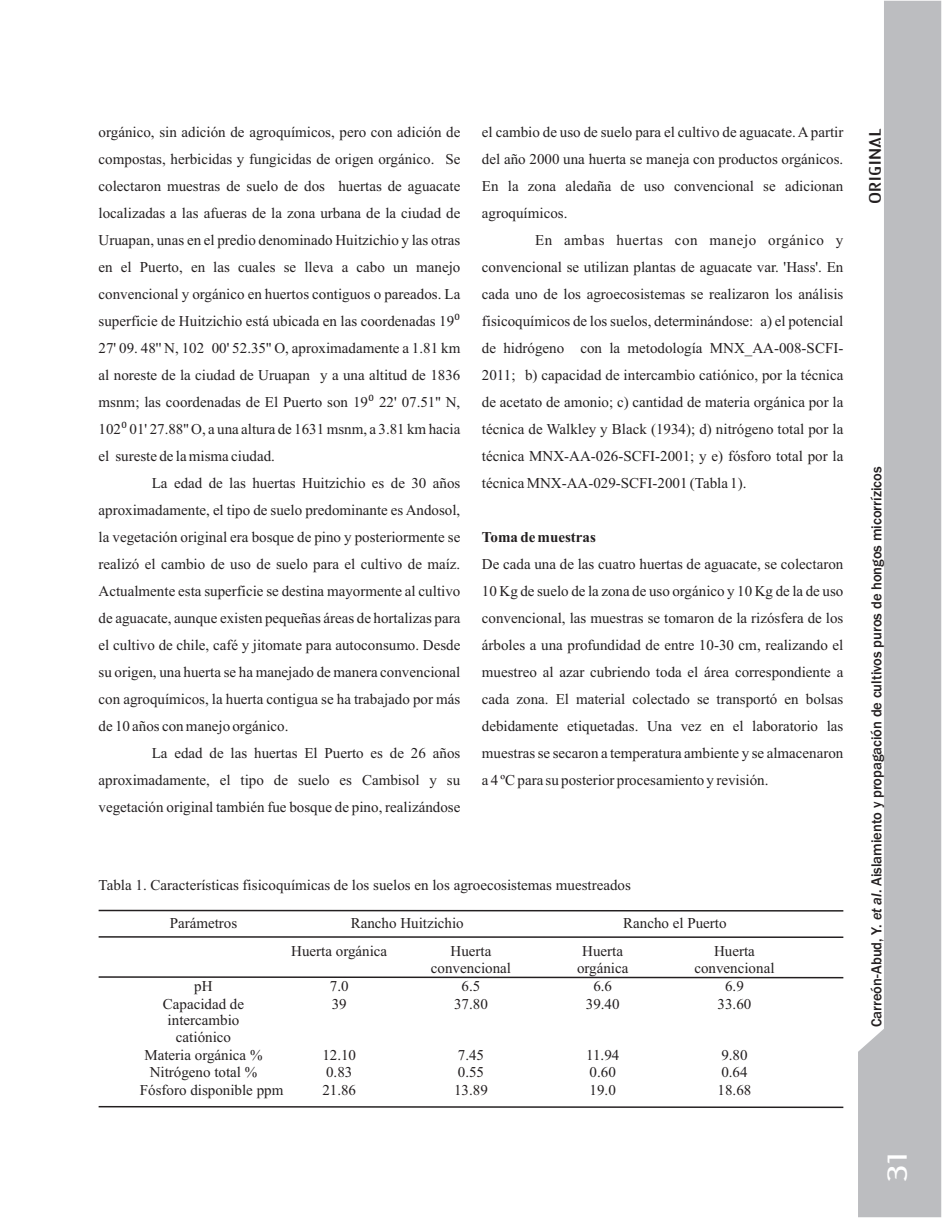
<style>
.page{position:relative;width:942px;height:1218px;background:#fff}
.page>*{position:absolute;margin:0;border:0;box-sizing:border-box;transform-origin:0 0}
.t1{font:24.75px "Architecture Plain";color:#fff;scale:1.94 1}
.t2{font:15px/27px "Times New Roman";color:#231f20;text-align:justify}
.t3{font:500 15px "Franklin Gothic";color:#231f20}
.t4{font:700 15px "Times New Roman";color:#231f20}
.t5{font:15px "Architecture Plain";color:#231f20;scale:1.94 1}
.s1{font-family:"Cambria Math"}
.s2{font-style:italic}
</style>
<div class="page">
<svg style="left:858px;top:1px;width:82px;height:1216px;fill:#bcbdc0"></svg>
<svg style="left:98px;top:1105px;width:746px;height:3px"></svg>
<hr style="left:99px;top:936px;width:744px;height:2px;background:#231f20">
<svg style="left:98px;top:976px;width:746px;height:3px"></svg>
<hr style="left:99px;top:909px;width:744px;height:2px;background:#231f20">
<p class="t2" style="left:99px;top:120px;width:363px">orgánico, sin adición de agroquímicos, pero con adición de compostas, herbicidas y fungicidas de origen orgánico. Se colectaron muestras de suelo de dos huertas de aguacate localizadas a las afueras de la zona urbana de la ciudad de Uruapan, unas en el predio denominado Huitzichio y las otras en el Puerto, en las cuales se lleva a cabo un manejo convencional y orgánico en huertos contiguos o pareados. La superficie de Huitzichio está ubicada en las coordenadas 19<span class="s1">° </span>27' 09. 48'' N, 102 00' 52.35'' O, aproximadamente a 1.81 km al noreste de la ciudad de Uruapan y a una altitud de 1836 msnm; las coordenadas de El Puerto son 19<span class="s1">°</span> 22' 07.51'' N, 102<span class="s1">°</span> 01' 27.88'' O, a una altura de 1631 msnm, a 3.81 km hacia el sureste de la misma ciudad.</p>
<p class="t2" style="left:99px;top:471px;width:363px;text-indent:53px">La edad de las huertas Huitzichio es de 30 años aproximadamente, el tipo de suelo predominante es Andosol, la vegetación original era bosque de pino y posteriormente se realizó el cambio de uso de suelo para el cultivo de maíz.<br>Actualmente esta superficie se destina mayormente al cultivo de aguacate, aunque existen pequeñas áreas de hortalizas para el cultivo de chile, café y jitomate para autoconsumo. Desde su origen, una huerta se ha manejado de manera convencional con agroquímicos, la huerta contigua se ha trabajado por más de 10 años con manejo orgánico.</p>
<p class="t2" style="left:99px;top:741px;width:363px;text-indent:53px">La edad de las huertas El Puerto es de 26 años aproximadamente, el tipo de suelo es Cambisol y su vegetación original también fue bosque de pino, realizándose</p>
<p class="t2" style="left:482px;top:120px;width:363px">el cambio de uso de suelo para el cultivo de aguacate. Apartir del año 2000 una huerta se maneja con productos orgánicos.<br>En la zona aledaña de uso convencional se adicionan agroquímicos.</p>
<p class="t2" style="left:482px;top:228px;width:363px;text-indent:53px">En ambas huertas con manejo orgánico y convencional se utilizan plantas de aguacate var. 'Hass'. En cada uno de los agroecosistemas se realizaron los análisis fisicoquímicos de los suelos, determinándose: a) el potencial de hidrógeno con la metodología MNX_AA-008-SCFI-2011; b) capacidad de intercambio catiónico, por la técnica de acetato de amonio; c) cantidad de materia orgánica por la técnica de Walkley y Black (1934); d) nitrógeno total por la técnica MNX-AA-026-SCFI-2001; y e) fósforo total por la técnica MNX-AA-029-SCFI-2001 (Tabla 1).</p>
<p class="t4" style="left:482px;top:532px;width:115px">Toma de muestras</p>
<p class="t2" style="left:482px;top:552px;width:363px">De cada una de las cuatro huertas de aguacate, se colectaron 10 Kg de suelo de la zona de uso orgánico y 10 Kg de la de uso convencional, las muestras se tomaron de la rizósfera de los árboles a una profundidad de entre 10-30 cm, realizando el muestreo al azar cubriendo toda el área correspondiente a cada zona. El material colectado se transportó en bolsas debidamente etiquetadas. Una vez en el laboratorio las muestras se secaron a temperatura ambiente y se almacenaron a 4 ºC para su posterior procesamiento y revisión.</p>
<p class="t2" style="left:99px;top:873px;width:533px">Tabla 1. Características fisicoquímicas de los suelos en los agroecosistemas muestreados</p>
<p class="t2" style="left:170px;top:910px;width:69px">Parámetros</p>
<p class="t2" style="left:350px;top:910px;width:114px">Rancho Huitzichio</p>
<p class="t2" style="left:623px;top:910px;width:105px">Rancho el Puerto</p>
<p class="t2" style="left:291px;top:939px;width:97px">Huerta orgánica</p>
<p class="t2" style="left:431px;top:944px;width:81px;line-height:16.6px;text-align:center">Huerta convencional</p>
<p class="t2" style="left:577px;top:944px;width:53px;line-height:16.6px;text-align:center">Huerta orgánica</p>
<p class="t2" style="left:694px;top:944px;width:81px;line-height:16.6px;text-align:center">Huerta convencional</p>
<p class="t2" style="left:194px;top:973px;width:20px">pH</p>
<p class="t2" style="left:330px;top:973px;width:20px">7.0</p>
<p class="t2" style="left:461px;top:973px;width:20px">6.5</p>
<p class="t2" style="left:593px;top:973px;width:20px">6.6</p>
<p class="t2" style="left:724px;top:973px;width:20px">6.9</p>
<p class="t2" style="left:163px;top:996px;width:83px;line-height:16.6px;text-align:center">Capacidad de intercambio catiónico</p>
<p class="t2" style="left:331px;top:991px;width:16px">39</p>
<p class="t2" style="left:454px;top:991px;width:35px">37.80</p>
<p class="t2" style="left:585px;top:991px;width:35px">39.40</p>
<p class="t2" style="left:717px;top:991px;width:35px">33.60</p>
<p class="t2" style="left:144px;top:1042px;width:120px">Materia orgánica %</p>
<p class="t2" style="left:322px;top:1042px;width:35px">12.10</p>
<p class="t2" style="left:457px;top:1042px;width:28px">7.45</p>
<p class="t2" style="left:586px;top:1042px;width:35px">11.94</p>
<p class="t2" style="left:721px;top:1042px;width:28px">9.80</p>
<p class="t2" style="left:150px;top:1060px;width:109px">Nitrógeno total %</p>
<p class="t2" style="left:326px;top:1060px;width:28px">0.83</p>
<p class="t2" style="left:457px;top:1060px;width:28px">0.55</p>
<p class="t2" style="left:589px;top:1060px;width:28px">0.60</p>
<p class="t2" style="left:721px;top:1060px;width:28px">0.64</p>
<p class="t2" style="left:140px;top:1078px;width:145px">Fósforo disponible ppm</p>
<p class="t2" style="left:322px;top:1078px;width:35px">21.86</p>
<p class="t2" style="left:454px;top:1078px;width:35px">13.89</p>
<p class="t2" style="left:589px;top:1078px;width:28px">19.0</p>
<p class="t2" style="left:717px;top:1078px;width:35px">18.68</p>
<p class="t5" style="left:867px;top:204px;width:41px;rotate:-90deg">ORIGINAL</p>
<p class="t3" style="left:870px;top:1027px;width:562px;rotate:-90deg">Carreón-Abud, Y. <span class="s2">et al</span>. Aislamiento y propagación de cultivos puros de hongos micorrízicos</p>
<h1 class="t1" style="left:885px;top:1183px;width:18px;rotate:-90deg">31</h1>
</div>
